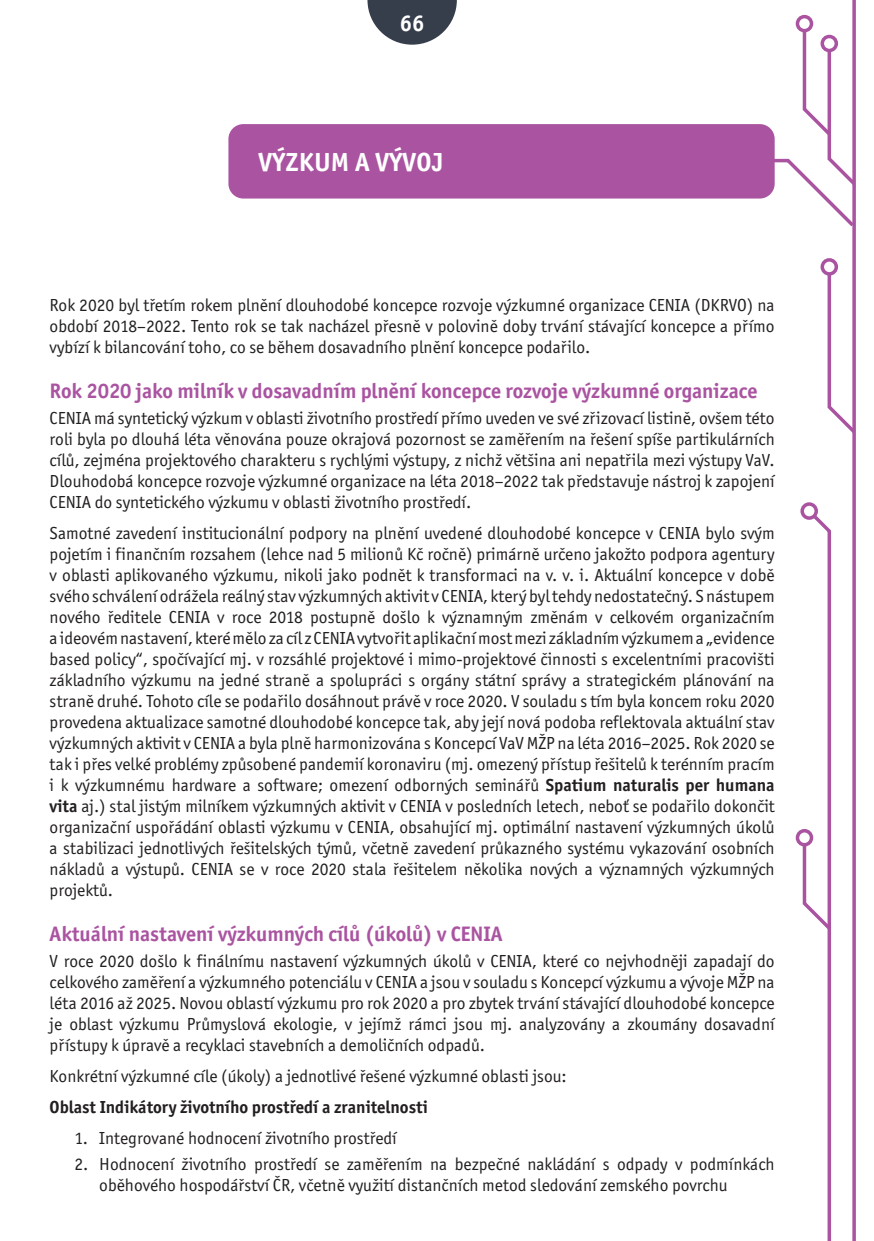
<style>
.page{position:relative;width:874px;height:1241px;background:#fff}
.page>*{position:absolute;margin:0;border:0;box-sizing:border-box;transform-origin:0 0}
.Nadpis_1{font:700 26.25px "Officina Sans Itc TOT";letter-spacing:.015em;color:#fff}
.t1{font:700 22.75px "Officina Sans Itc TOT";color:#fff}
.Nadpis_2{font:700 21px "Officina Sans Itc TOT";color:#aa54a1}
.Text{font:17.5px/21px "Officina Sans Itc TOT";color:#231f20;text-align:justify}
.Text-2{font:700 17.5px "Officina Sans Itc TOT";color:#231f20}
.s1{font-weight:700}
</style>
<div class="page">
<svg style="left:852px;top:0;width:3px;height:1240px;background:#b469ac"></svg>
<div style="left:800px;top:502px;width:17px;height:17px;border:4px solid #aa54a1;border-radius:50%"></div>
<div style="left:795px;top:15px;width:17px;height:17px;border:4px solid #aa54a1;border-radius:50%"></div>
<svg style="left:800px;top:511px;width:31px;height:729px"></svg>
<div style="left:795px;top:828px;width:17px;height:18px;border:4px solid #aa54a1;border-radius:50%"></div>
<svg style="left:825px;top:270px;width:31px;height:167px"></svg>
<div style="left:820px;top:258px;width:17px;height:17px;border:4px solid #aa54a1;border-radius:50%"></div>
<svg style="left:367px;top:0;width:89px;height:45px"></svg>
<div style="left:228px;top:124px;width:546px;height:74px;background:#aa54a1;border-radius:15px"></div>
<svg style="left:743px;top:27px;width:113px;height:203px"></svg>
<h2 class="t1" style="left:400px;top:9px;width:26px">66</h2>
<p class="Nadpis_1" style="left:258px;top:145px;width:186px">VÝZKUM A VÝVOJ</p>
<p class="Text" style="left:50px;top:294px;width:726px">Rok 2020 byl třetím rokem plnění dlouhodobé koncepce rozvoje výzkumné organizace CENIA (DKRVO) na období 2018–2022. Tento rok se tak nacházel přesně v polovině doby trvání stávající koncepce a přímo vybízí k bilancování toho, co se během dosavadního plnění koncepce podařilo.</p>
<p class="Nadpis_2" style="left:50px;top:377px;width:709px">Rok 2020 jako milník v dosavadním plnění koncepce rozvoje výzkumné organizace</p>
<p class="Text" style="left:50px;top:407px;width:726px">CENIA má syntetický výzkum v oblasti životního prostředí přímo uveden ve své zřizovací listině, ovšem této roli byla po dlouhá léta věnována pouze okrajová pozornost se zaměřením na řešení spíše partikulárních cílů, zejména projektového charakteru s rychlými výstupy, z nichž většina ani nepatřila mezi výstupy VaV.<br>Dlouhodobá koncepce rozvoje výzkumné organizace na léta 2018–2022 tak představuje nástroj k zapojení CENIA do syntetického výzkumu v oblasti životního prostředí.</p>
<p class="Text" style="left:50px;top:522px;width:726px">Samotné zavedení institucionální podpory na plnění uvedené dlouhodobé koncepce v CENIA bylo svým pojetím i finančním rozsahem (lehce nad 5 milionů Kč ročně) primárně určeno jakožto podpora agentury v oblasti aplikovaného výzkumu, nikoli jako podnět k transformaci na v. v. i. Aktuální koncepce v době svého schválení odrážela reálný stav výzkumných aktivit v CENIA, který byl tehdy nedostatečný. S nástupem nového ředitele CENIA v roce 2018 postupně došlo k významným změnám v celkovém organizačním a ideovém nastavení, které mělo za cíl z CENIA vytvořit aplikační most mezi základním výzkumem a „evidence based policy“, spočívající mj. v rozsáhlé projektové i mimo-projektové činnosti s excelentními pracovišti základního výzkumu na jedné straně a spolupráci s orgány státní správy a strategickém plánování na straně druhé. Tohoto cíle se podařilo dosáhnout právě v roce 2020. V souladu s tím byla koncem roku 2020 provedena aktualizace samotné dlouhodobé koncepce tak, aby její nová podoba reflektovala aktuální stav výzkumných aktivit v CENIA a byla plně harmonizována s Koncepcí VaV MŽP na léta 2016–2025. Rok 2020 se tak i přes velké problémy způsobené pandemií koronaviru (mj. omezený přístup řešitelů k terénním pracím i k výzkumnému hardware a software; omezení odborných seminářů <span class="s1">Spatium naturalis per humana vita</span> aj.) stal jistým milníkem výzkumných aktivit v CENIA v posledních letech, neboť se podařilo dokončit organizační uspořádání oblasti výzkumu v CENIA, obsahující mj. optimální nastavení výzkumných úkolů a stabilizaci jednotlivých řešitelských týmů, včetně zavedení průkazného systému vykazování osobních nákladů a výstupů. CENIA se v roce 2020 stala řešitelem několika nových a významných výzkumných projektů.</p>
<p class="Nadpis_2" style="left:50px;top:920px;width:454px">Aktuální nastavení výzkumných cílů (úkolů) v CENIA</p>
<p class="Text" style="left:50px;top:950px;width:726px">V roce 2020 došlo k finálnímu nastavení výzkumných úkolů v CENIA, které co nejvhodněji zapadají do celkového zaměření a výzkumného potenciálu v CENIA a jsou v souladu s Koncepcí výzkumu a vývoje MŽP na léta 2016 až 2025. Novou oblastí výzkumu pro rok 2020 a pro zbytek trvání stávající dlouhodobé koncepce je oblast výzkumu Průmyslová ekologie, v jejímž rámci jsou mj. analyzovány a zkoumány dosavadní přístupy k úpravě a recyklaci stavebních a demoličních odpadů.</p>
<p class="Text" style="left:50px;top:1065px;width:518px">Konkrétní výzkumné cíle (úkoly) a jednotlivé řešené výzkumné oblasti jsou:</p>
<p class="Text-2" style="left:50px;top:1095px;width:379px">Oblast Indikátory životního prostředí a zranitelnosti</p>
<p class="Text" style="left:74px;top:1127px;width:323px">1. Integrované hodnocení životního prostředí</p>
<p class="Text" style="left:99px;top:1153px;width:676px;text-indent:-25px">2. Hodnocení životního prostředí se zaměřením na bezpečné nakládání s odpady v podmínkách oběhového hospodářství ČR, včetně využití distančních metod sledování zemského povrchu</p>
</div>
